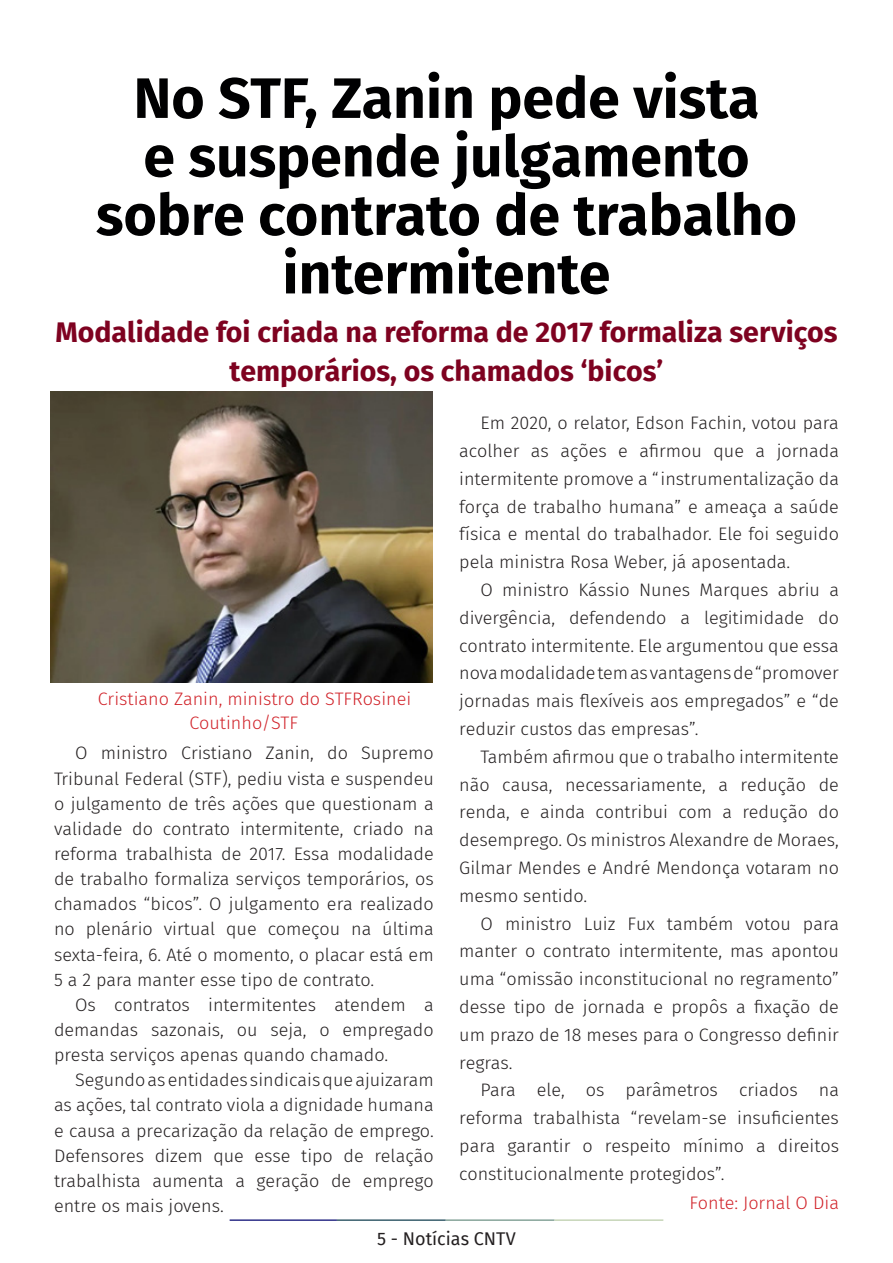
<style>
.page{position:relative;width:893px;height:1263px;background:#fff}
.page>*{position:absolute;margin:0;border:0;box-sizing:border-box;transform-origin:0 0}
.t1{font:700 57px/58.5px "Fira Sans";color:#000001;text-align:center}
.t2{font:700 28.5px/39px "Fira Sans";color:#7e0220;text-align:center}
.t3{font:300 18px/27.8px "Fira Sans";color:#231f20;text-align:justify}
.t4{font:300 18px/24px "Fira Sans";color:#d1232a}
.t5{font:18px "Fira Sans";color:#231f20}
</style>
<div class="page">
<hr style="left:230px;top:1219px;width:107px;height:2px;background:#2f3088">
<hr style="left:337px;top:1219px;width:109px;height:2px;background:#3a5f6d">
<hr style="left:446px;top:1219px;width:109px;height:2px;background:#87a59a">
<hr style="left:555px;top:1219px;width:108px;height:2px;background:#c6d5b7">
<img style="left:51px;top:392px;width:381px;height:291px">
<p class="t1" style="left:96px;top:65px;width:702px">No STF, Zanin pede vista<br>e suspende julgamento sobre contrato de trabalho intermitente</p>
<p class="t2" style="left:55px;top:310px;width:784px">Modalidade foi criada na reforma de 2017 formaliza serviços temporários, os chamados ‘bicos’</p>
<p class="t4" style="left:190px;top:687px;width:223px;text-indent:-92px">Cristiano Zanin, ministro do STFRosinei<br>Coutinho/STF</p>
<p class="t3" style="left:54px;top:740px;width:381px;line-height:25.2px;text-indent:21px">O ministro Cristiano Zanin, do Supremo Tribunal Federal (STF), pediu vista e suspendeu o julgamento de três ações que questionam a validade do contrato intermitente, criado na reforma trabalhista de 2017. Essa modalidade de trabalho formaliza serviços temporários, os chamados “bicos”. O julgamento era realizado no plenário virtual que começou na última sexta-feira, 6. Até o momento, o placar está em 5 a 2 para manter esse tipo de contrato.</p>
<p class="t3" style="left:54px;top:992px;width:381px;line-height:25.2px;text-indent:21px">Os contratos intermitentes atendem a demandas sazonais, ou seja, o empregado presta serviços apenas quando chamado.</p>
<p class="t3" style="left:54px;top:1067px;width:381px;line-height:25.2px;text-indent:21px">Segundo as entidades sindicais que ajuizaram as ações, tal contrato viola a dignidade humana e causa a precarização da relação de emprego.<br>Defensores dizem que esse tipo de relação trabalhista aumenta a geração de emprego entre os mais jovens.</p>
<p class="t3" style="left:459px;top:409px;width:381px;text-indent:21px">Em 2020, o relator, Edson Fachin, votou para acolher as ações e afirmou que a jornada intermitente promove a “instrumentalização da força de trabalho humana” e ameaça a saúde física e mental do trabalhador. Ele foi seguido pela ministra Rosa Weber, já aposentada.</p>
<p class="t3" style="left:459px;top:576px;width:381px;text-indent:21px">O ministro Kássio Nunes Marques abriu a divergência, defendendo a legitimidade do contrato intermitente. Ele argumentou que essa nova modalidade tem as vantagens de “promover jornadas mais flexíveis aos empregados” e “de reduzir custos das empresas”.</p>
<p class="t3" style="left:459px;top:742px;width:381px;text-indent:21px">Também afirmou que o trabalho intermitente não causa, necessariamente, a redução de renda, e ainda contribui com a redução do desemprego. Os ministros Alexandre de Moraes, Gilmar Mendes e André Mendonça votaram no mesmo sentido.</p>
<p class="t3" style="left:459px;top:909px;width:381px;text-indent:21px">O ministro Luiz Fux também votou para manter o contrato intermitente, mas apontou uma “omissão inconstitucional no regramento” desse tipo de jornada e propôs a fixação de um prazo de 18 meses para o Congresso definir regras.</p>
<p class="t3" style="left:459px;top:1076px;width:381px;text-indent:21px">Para ele, os parâmetros criados na reforma trabalhista “revelam-se insuficientes para garantir o respeito mínimo a direitos constitucionalmente protegidos”.</p>
<p class="t4" style="left:690px;top:1190px;width:151px">Fonte: Jornal O Dia</p>
<p class="t5" style="left:377px;top:1225px;width:140px">5 - Notícias CNTV</p>
</div>
